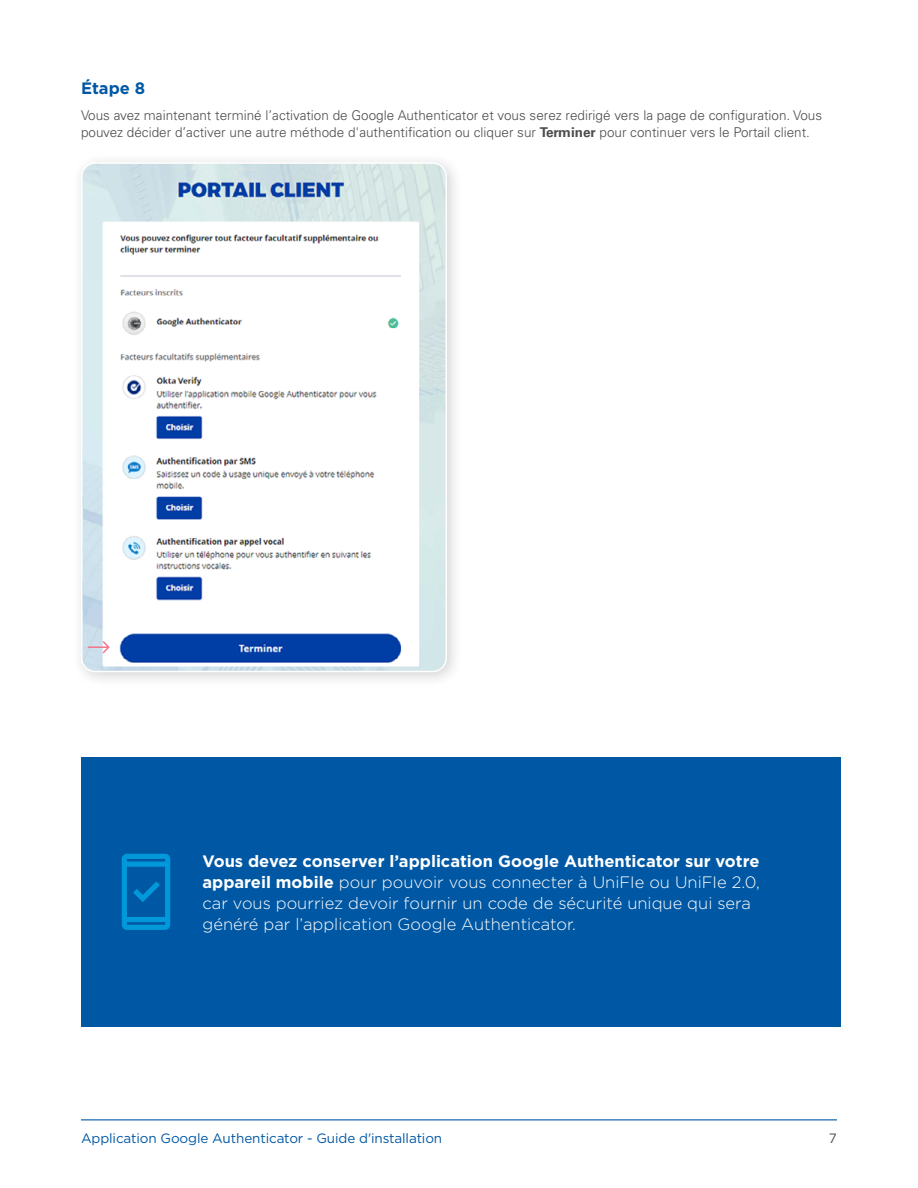
<style>
.page{position:relative;width:918px;height:1188px;background:#fff}
.page>*{position:absolute;margin:0;border:0;box-sizing:border-box;transform-origin:0 0}
.P_-_Encadré{font:300 16.5px/21px "Gotham";color:#fff}
.t1{font:700 16.5px "Gotham";color:#0058a4}
.t2{font:300 13.5px/16.5px "Univers LT Pro 45";color:#4d4d4f}
.t3{font:13.5px "Gotham";letter-spacing:-.01em;color:#0058a4}
.t4{font:13.5px "Gotham";color:#4d4d4f}
.s1{font-family:"Univers LT Pro 65";font-weight:700}
.s2{font-weight:700}
</style>
<div class="page">
<hr style="left:81px;top:1119px;width:756px;height:1px;background:#0058a4">
<div style="left:71px;top:152px;width:392px;height:537px;background:#000;opacity:.18"></div>
<img style="left:82px;top:163px;width:363px;height:509px">
<div style="left:81px;top:162px;width:366px;height:510px;border:2px solid #fff;border-radius:14px"></div>
<div style="left:81px;top:757px;width:759px;height:270px;background:#0058a4"></div>
<svg style="left:122px;top:854px;width:48px;height:76px"></svg>
<svg style="left:101px;top:640px;width:10px;height:15px"></svg>
<hr style="left:88px;top:646px;width:21px;height:2px;background:#f47689">
<h3 class="t1" style="left:81px;top:77px;width:66px">Étape 8</h3>
<p class="t2" style="left:81px;top:107px;width:743px">Vous avez maintenant terminé l’activation de Google Authenticator et vous serez redirigé vers la page de configuration. Vous pouvez décider d’activer une autre méthode d'authentification ou cliquer sur <span class="s1">Terminer</span> pour continuer vers le Portail client.</p>
<p class="P_-_Encadré" style="left:202px;top:850px;width:559px"><span class="s2">Vous devez conserver l’application Google Authenticator sur votre appareil mobile</span> pour pouvoir vous connecter à UniFIe ou UniFIe 2.0, car vous pourriez devoir fournir un code de sécurité unique qui sera généré par l’application Google Authenticator.</p>
<p class="t3" style="left:81px;top:1130px;width:363px">Application Google Authenticator - Guide d'installation</p>
<p class="t4" style="left:829px;top:1130px;width:10px">7</p>
</div>
